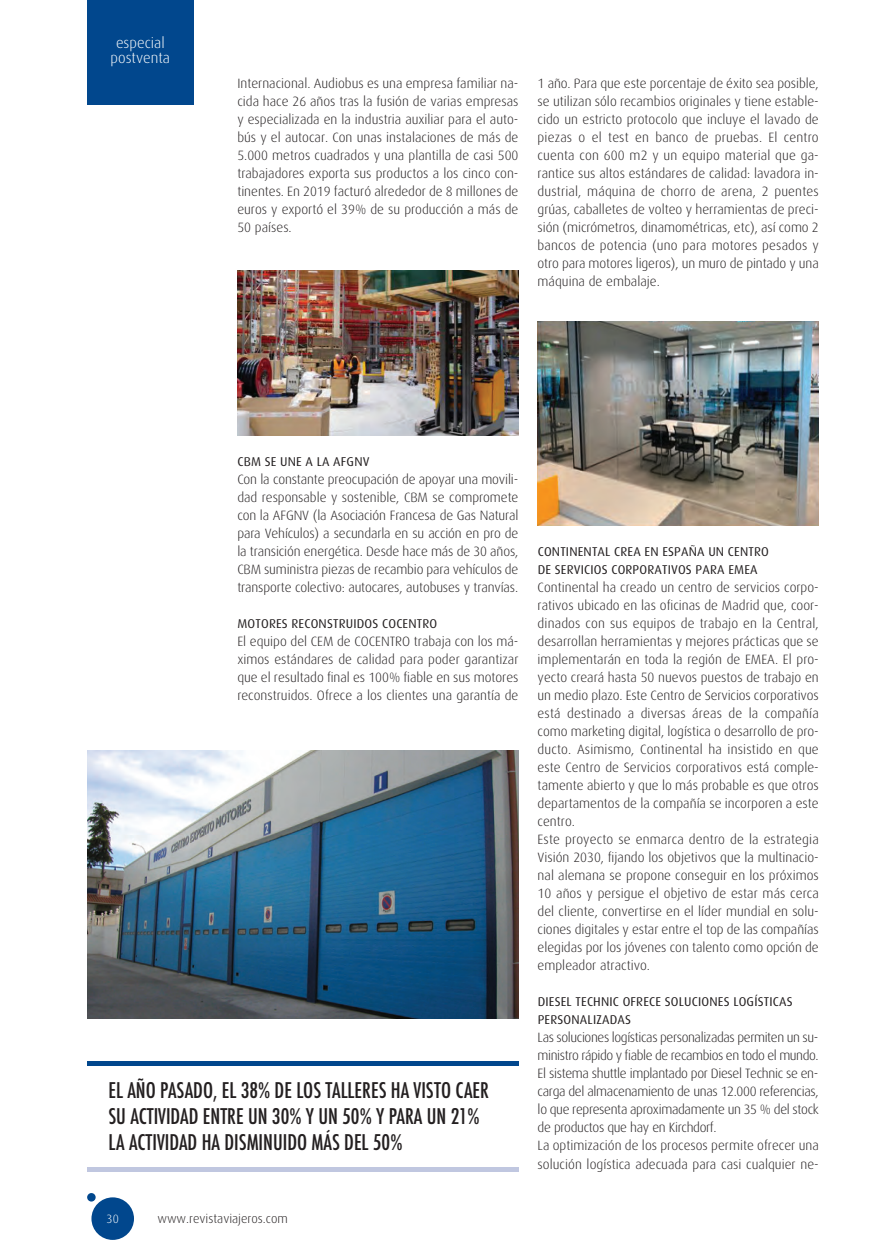
<style>
.page{position:relative;width:889px;height:1259px;background:#fff}
.page>*{position:absolute;margin:0;border:0;box-sizing:border-box;transform-origin:0 0}
.t1{font:500 condensed 21px/26.2px "Futura";color:#231f20}
.t2{font:300 15px/15px "Dax";color:#fff;text-align:center}
.t3{font:300 13.5px/18px "Dax";color:#231f20;text-align:justify}
.t4{font:300 13.5px/18px "Dax";letter-spacing:-.025em;color:#231f20}
.t5{font:12.75px/18px "Dax";letter-spacing:.015em;color:#231f20}
.t6{font:300 12.75px "Dax";color:#231f20}
.t7{font:300 12px "Dax";color:#fff}
</style>
<div class="page">
<div style="left:87px;top:0;width:106px;height:104px;background:#01478d"></div>
<div style="left:91px;top:1197px;width:43px;height:43px;background:#01478d;border-radius:50%"></div>
<div style="left:87px;top:1193px;width:9px;height:8px;background:#01478d;border-radius:50%"></div>
<img style="left:237px;top:270px;width:281px;height:166px">
<img style="left:87px;top:750px;width:431px;height:268px">
<img style="left:537px;top:321px;width:282px;height:204px">
<hr style="left:87px;top:1061px;width:431px;height:4px;background:#01478d">
<hr style="left:87px;top:1167px;width:431px;height:4px;background:#c0c7e0">
<p class="t2" style="left:111px;top:36px;width:61px">especial postventa</p>
<p class="t3" style="left:237px;top:75px;width:283px">Internacional. Audiobus es una empresa familiar na&shy;cida hace 26 años tras la fusión de varias empresas y especializada en la industria auxiliar para el auto&shy;bús y el autocar. Con unas instalaciones de más de 5.000 metros cuadrados y una plantilla de casi 500 trabajadores exporta sus productos a los cinco con&shy;tinentes. En 2019 facturó alrededor de 8 millones de euros y exportó el 39% de su producción a más de 50 países.</p>
<p class="t3" style="left:537px;top:75px;width:283px">1 año. Para que este porcentaje de éxito sea posible, se utilizan sólo recambios originales y tiene estable&shy;cido un estricto protocolo que incluye el lavado de piezas o el test en banco de pruebas. El centro cuenta con 600 m2 y un equipo material que ga&shy;rantice sus altos estándares de calidad: lavadora in&shy;dustrial, máquina de chorro de arena, 2 puentes grúas, caballetes de volteo y herramientas de preci&shy;sión (micrómetros, dinamométricas, etc), así como 2 bancos de potencia (uno para motores pesados y otro para motores ligeros), un muro de pintado y una máquina de embalaje.</p>
<p class="t5" style="left:237px;top:454px;width:134px">CBM SE UNE A LA AFGNV</p>
<p class="t3" style="left:237px;top:471px;width:283px">Con la constante preocupación de apoyar una movili&shy;dad responsable y sostenible, CBM se compromete con la AFGNV (la Asociación Francesa de Gas Natural para Vehículos) a secundarla en su acción en pro de la transición energética. Desde hace más de 30 años, CBM suministra piezas de recambio para vehículos de transporte colectivo: autocares, autobuses y tranvías.</p>
<p class="t5" style="left:237px;top:616px;width:201px">MOTORES RECONSTRUIDOS COCENTRO</p>
<p class="t3" style="left:237px;top:633px;width:283px">El equipo del CEM de COCENTRO trabaja con los má&shy;ximos estándares de calidad para poder garantizar que el resultado final es 100% fiable en sus motores reconstruidos. Ofrece a los clientes una garantía de</p>
<p class="t1" style="left:108px;top:1077px;width:382px">EL AÑO PASADO, EL 38% DE LOS TALLERES HA VISTO CAER<br>SU ACTIVIDAD ENTRE UN 30% Y UN 50% Y PARA UN 21%<br>LA ACTIVIDAD HA DISMINUIDO MÁS DEL 50%</p>
<p class="t7" style="left:107px;top:1213px;width:14px">30</p>
<p class="t6" style="left:157px;top:1212px;width:132px">www.revistaviajeros.com</p>
<p class="t5" style="left:538px;top:544px;width:233px">CONTINENTAL CREA EN ESPAÑA UN CENTRO<br>DE SERVICIOS CORPORATIVOS PARA EMEA</p>
<p class="t3" style="left:537px;top:579px;width:283px;text-align:left">Continental ha creado un centro de servicios corpo&shy;rativos ubicado en las oficinas de Madrid que, coor&shy;dinados con sus equipos de trabajo en la Central, desarrollan herramientas y mejores prácticas que se implementarán en toda la región de EMEA. El pro&shy;yecto creará hasta 50 nuevos puestos de trabajo en un medio plazo. Este Centro de Servicios corporativos está destinado a diversas áreas de la compañía como marketing digital, logística o desarrollo de pro&shy;ducto. Asimismo, Continental ha insistido en que este Centro de Servicios corporativos está comple&shy;tamente abierto y que lo más probable es que otros departamentos de la compañía se incorporen a este centro.<br>Este proyecto se enmarca dentro de la estrategia Visión 2030, fijando los objetivos que la multinacio&shy;nal alemana se propone conseguir en los próximos 10 años y persigue el objetivo de estar más cerca del cliente, convertirse en el líder mundial en solu&shy;ciones digitales y estar entre el top de las compañías elegidas por los jóvenes con talento como opción de empleador atractivo.</p>
<p class="t5" style="left:538px;top:994px;width:256px">DIESEL TECHNIC OFRECE SOLUCIONES LOGÍSTICAS<br>PERSONALIZADAS</p>
<p class="t4" style="left:537px;top:1029px;width:283px">Las soluciones logísticas personalizadas permiten un su&shy;ministro rápido y fiable de recambios en todo el mundo.<br>El sistema shuttle implantado por Diesel Technic se en&shy;carga del almacenamiento de unas 12.000 referencias, lo que representa aproximadamente un 35 % del stock de productos que hay en Kirchdorf.<br>La optimización de los procesos permite ofrecer una solución logística adecuada para casi cualquier ne-</p>
</div>
